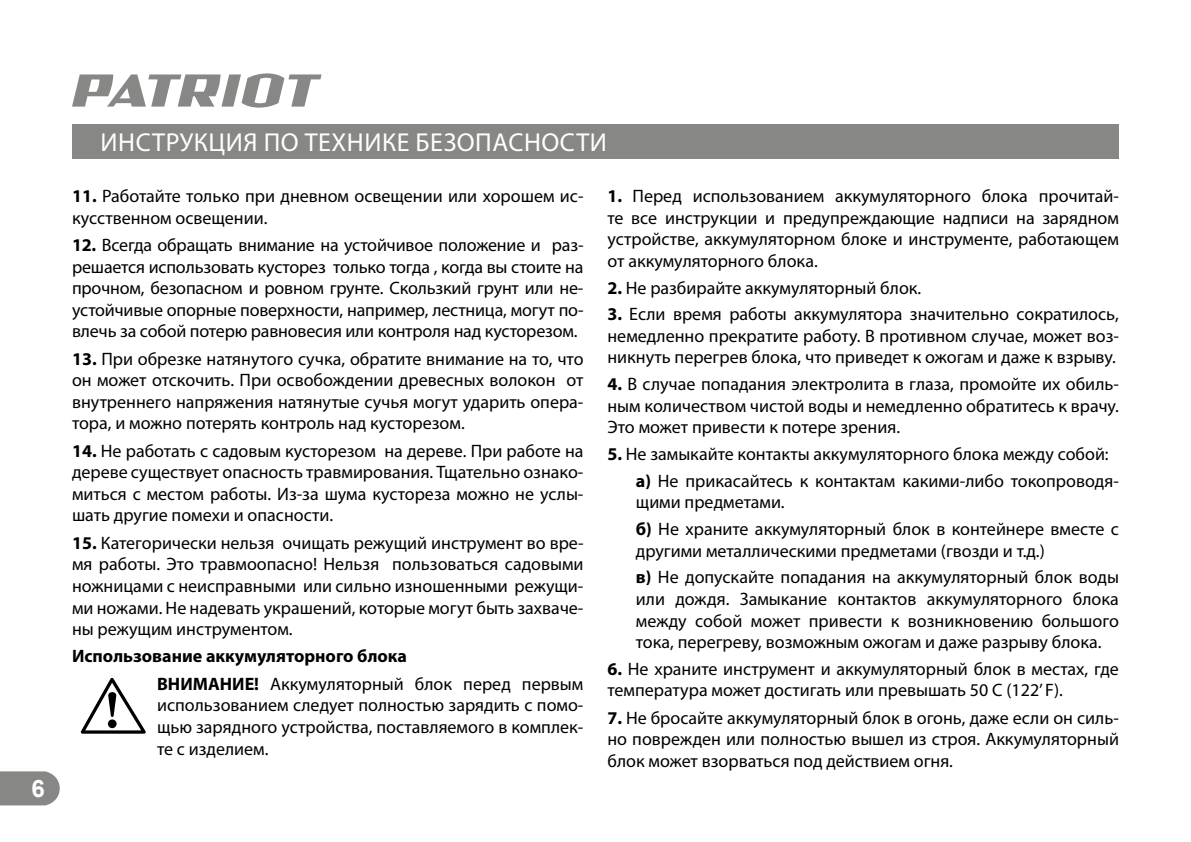
<style>
.page{position:relative;width:1191px;height:842px;background:#fff}
.page>*{position:absolute;margin:0;border:0;box-sizing:border-box;transform-origin:0 0}
.t1{font:26px "Myriad Pro";letter-spacing:.02em;color:#fff}
.t2{font:700 24px "Arial";color:#fff}
.t3{font:18px/21.6px "Myriad Pro";color:#000;text-align:justify}
.t4{font:700 18px/27.2px "Myriad Pro";color:#000}
.s1{font-weight:700}
.s2{font-weight:400}
</style>
<div class="page">
<svg style="left:0;top:771px;width:60px;height:34px;background:#8f8f8e"></svg>
<svg style="left:72px;top:73px;width:249px;height:35px"></svg>
<div style="left:72px;top:124px;width:1047px;height:34px;background:#878786"></div>
<svg style="left:80px;top:677px;width:66px;height:57px"></svg>
<h2 class="t2" style="left:31px;top:775px;width:15px">6</h2>
<h1 class="t1" style="left:101px;top:130px;width:508px">ИНСТРУКЦИЯ ПО ТЕХНИКЕ БЕЗОПАСНОСТИ</h1>
<p class="t3" style="left:72px;top:186px;width:513px"><span class="s1">11.</span> Работайте только при дневном освещении или хорошем ис&shy;кусственном освещении.</p>
<p class="t3" style="left:72px;top:235px;width:513px"><span class="s1">12.</span> Всегда обращать внимание на устойчивое положение и раз&shy;решается использовать кусторез только тогда , когда вы стоите на прочном, безопасном и ровном грунте. Скользкий грунт или не&shy;устойчивые опорные поверхности, например, лестница, могут по&shy;влечь за собой потерю равновесия или контроля над кусторезом.</p>
<p class="t3" style="left:72px;top:348px;width:513px"><span class="s1">13.</span> При обрезке натянутого сучка, обратите внимание на то, что он может отскочить. При освобождении древесных волокон от внутреннего напряжения натянутые сучья могут ударить опера&shy;тора, и можно потерять контроль над кусторезом.</p>
<p class="t3" style="left:72px;top:440px;width:513px"><span class="s1">14.</span> Не работать с садовым кусторезом на дереве. При работе на дереве существует опасность травмирования. Тщательно ознако&shy;миться с местом работы. Из-за шума кустореза можно не услы&shy;шать другие помехи и опасности.</p>
<p class="t3" style="left:72px;top:533px;width:513px"><span class="s1">15.</span> Категорически нельзя очищать режущий инструмент во вре&shy;мя работы. Это травмоопасно! Нельзя пользоваться садовыми ножницами с неисправными или сильно изношенными режущи&shy;ми ножами. Не надевать украшений, которые могут быть захваче&shy;ны режущим инструментом.</p>
<p class="t4" style="left:157px;top:643px;width:428px;text-indent:-85px">Использование аккумуляторного блока<br>ВНИМАНИЕ! <span class="s2">Аккумуляторный блок перед первым</span></p>
<p class="t3" style="left:157px;top:695px;width:428px">использованием следует полностью зарядить с помо&shy;щью зарядного устройства, поставляемого в комплек&shy;те с изделием.</p>
<p class="t3" style="left:607px;top:186px;width:513px"><span class="s1">1.</span> Перед использованием аккумуляторного блока прочитай&shy;те все инструкции и предупреждающие надписи на зарядном устройстве, аккумуляторном блоке и инструменте, работающем от аккумуляторного блока.</p>
<p class="t3" style="left:607px;top:277px;width:315px"><span class="s1">2.</span> Не разбирайте аккумуляторный блок.</p>
<p class="t3" style="left:607px;top:304px;width:513px"><span class="s1">3.</span> Если время работы аккумулятора значительно сократилось, немедленно прекратите работу. В противном случае, может воз&shy;никнуть перегрев блока, что приведет к ожогам и даже к взрыву.</p>
<p class="t3" style="left:607px;top:374px;width:513px"><span class="s1">4.</span> В случае попадания электролита в глаза, промойте их обиль&shy;ным количеством чистой воды и немедленно обратитесь к врачу.<br>Это может привести к потере зрения.</p>
<p class="t3" style="left:636px;top:441px;width:484px;line-height:26.6px;text-indent:-28px"><span class="s1">5.</span> Не замыкайте контакты аккумуляторного блока между собой: <span class="s1">а)</span> Не прикасайтесь к контактам какими-либо токопроводя-</p>
<p class="t3" style="left:636px;top:490px;width:484px;line-height:26.6px">щими предметами.<br><span class="s1">б)</span> Не храните аккумуляторный блок в контейнере вместе с</p>
<p class="t3" style="left:636px;top:538px;width:484px;line-height:26.6px">другими металлическими предметами (гвозди и т.д.)<br><span class="s1">в)</span> Не допускайте попадания на аккумуляторный блок воды</p>
<p class="t3" style="left:636px;top:589px;width:484px">или дождя. Замыкание контактов аккумуляторного блока между собой может привести к возникновению большого тока, перегреву, возможным ожогам и даже разрыву блока.</p>
<p class="t3" style="left:607px;top:659px;width:513px"><span class="s1">6.</span> Не храните инструмент и аккумуляторный блок в местах, где температура может достигать или превышать 50 C (122’ F).</p>
<p class="t3" style="left:607px;top:707px;width:513px"><span class="s1">7.</span> Не бросайте аккумуляторный блок в огонь, даже если он силь&shy;но поврежден или полностью вышел из строя. Аккумуляторный блок может взорваться под действием огня.</p>
</div>
